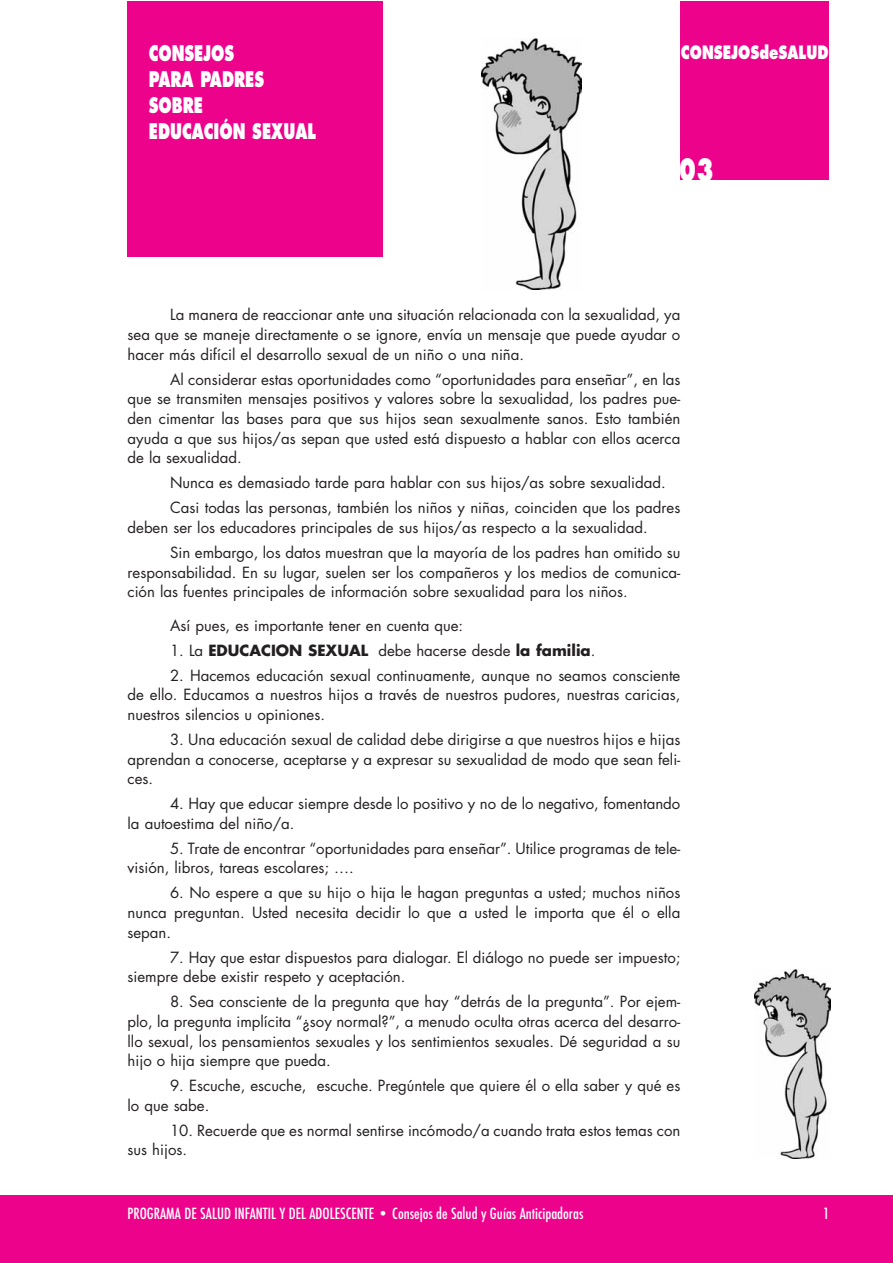
<style>
.page{position:relative;width:893px;height:1263px;background:#fff}
.page>*{position:absolute;margin:0;border:0;box-sizing:border-box;transform-origin:0 0}
.t1{font:800 30px "Futura";color:#fff;scale:.7 1}
.t2{font:800 21px/26px "Futura";color:#fff;scale:.7 1}
.t3{font:800 18px "Futura";color:#fff;scale:.75 1}
.t4{font:15px/19.6px "Futura";color:#231f20}
.t5{font:500 condensed 15px "Futura";color:#fff}
.t6{font:700 15px "Futura";color:#231f20}
.s1{font-weight:400}
</style>
<div class="page">
<div style="left:0;top:1195px;width:892px;height:68px;background:#ed028c"></div>
<div style="left:128px;top:1px;width:255px;height:255px;background:#ed028c"></div>
<div style="left:680px;top:1px;width:149px;height:179px;background:#ed028c"></div>
<img style="left:481px;top:39px;width:101px;height:251px">
<img style="left:754px;top:970px;width:76px;height:188px">
<h2 class="t2" style="left:149px;top:42px;width:240px">CONSEJOS<br>PARA PADRES<br>SOBRE<br>EDUCACIÓN SEXUAL</h2>
<p class="t3" style="left:681px;top:44px;width:198px">CONSEJOSdeSALUD</p>
<h1 class="t1" style="left:679px;top:157px;width:51px">03</h1>
<p class="t4" style="left:128px;top:306px;width:554px;text-align:justify;text-indent:43px">La manera de reaccionar ante una situación relacionada con la sexualidad, ya sea que se maneje directamente o se ignore, envía un mensaje que puede ayudar o hacer más difícil el desarrollo sexual de un niño o una niña.</p>
<p class="t4" style="left:128px;top:371px;width:554px;text-align:justify;text-indent:43px">Al considerar estas oportunidades como “oportunidades para enseñar”, en las que se transmiten mensajes positivos y valores sobre la sexualidad, los padres pue&shy;den cimentar las bases para que sus hijos sean sexualmente sanos. Esto también ayuda a que sus hijos/as sepan que usted está dispuesto a hablar con ellos acerca de la sexualidad.</p>
<p class="t4" style="left:170px;top:472px;width:512px;line-height:24.9px">Nunca es demasiado tarde para hablar con sus hijos/as sobre sexualidad.<br>Casi todas las personas, también los niños y niñas, coinciden que los padres</p>
<p class="t4" style="left:170px;top:516px;width:512px;line-height:24.9px;text-indent:-43px">deben ser los educadores principales de sus hijos/as respecto a la sexualidad.<br>Sin embargo, los datos muestran que la mayoría de los padres han omitido su</p>
<p class="t4" style="left:128px;top:563px;width:554px">responsabilidad. En su lugar, suelen ser los compañeros y los medios de comunica&shy;ción las fuentes principales de información sobre sexualidad para los niños.</p>
<p class="t4" style="left:170px;top:617px;width:295px">Así pues, es importante tener en cuenta que:</p>
<p class="t6" style="left:170px;top:643px;width:427px"><span class="s1">1. La</span> EDUCACION SEXUAL <span class="s1">debe hacerse desde</span> la familia<span class="s1">.</span></p>
<p class="t4" style="left:128px;top:666px;width:554px;text-align:justify;text-indent:43px">2. Hacemos educación sexual continuamente, aunque no seamos consciente de ello. Educamos a nuestros hijos a través de nuestros pudores, nuestras caricias, nuestros silencios u opiniones.</p>
<p class="t4" style="left:128px;top:731px;width:554px;text-align:justify;text-indent:43px">3. Una educación sexual de calidad debe dirigirse a que nuestros hijos e hijas aprendan a conocerse, aceptarse y a expresar su sexualidad de modo que sean feli&shy;ces.</p>
<p class="t4" style="left:128px;top:795px;width:554px;text-indent:43px">4. Hay que educar siempre desde lo positivo y no de lo negativo, fomentando la autoestima del niño/a.</p>
<p class="t4" style="left:128px;top:840px;width:554px;text-indent:43px">5. Trate de encontrar “oportunidades para enseñar”. Utilice programas de tele&shy;visión, libros, tareas escolares; ….</p>
<p class="t4" style="left:128px;top:884px;width:554px;text-align:justify;text-indent:43px">6. No espere a que su hijo o hija le hagan preguntas a usted; muchos niños nunca preguntan. Usted necesita decidir lo que a usted le importa que él o ella sepan.</p>
<p class="t4" style="left:128px;top:948px;width:554px;text-indent:43px">7. Hay que estar dispuestos para dialogar. El diálogo no puede ser impuesto; siempre debe existir respeto y aceptación.</p>
<p class="t4" style="left:128px;top:993px;width:554px;text-align:justify;text-indent:43px">8. Sea consciente de la pregunta que hay “detrás de la pregunta”. Por ejem&shy;plo, la pregunta implícita “¿soy normal?”, a menudo oculta otras acerca del desarro&shy;llo sexual, los pensamientos sexuales y los sentimientos sexuales. Dé seguridad a su hijo o hija siempre que pueda.</p>
<p class="t4" style="left:128px;top:1077px;width:554px;text-indent:43px">9. Escuche, escuche, escuche. Pregúntele que quiere él o ella saber y qué es lo que sabe.</p>
<p class="t4" style="left:128px;top:1122px;width:554px;text-indent:43px">10. Recuerde que es normal sentirse incómodo/a cuando trata estos temas con sus hijos.</p>
<p class="t5" style="left:128px;top:1205px;width:457px">PROGRAMA DE SALUD INFANTIL Y DEL ADOLESCENTE • Consejos de Salud y Guías Anticipadoras</p>
<p class="t5" style="left:823px;top:1205px;width:8px">1</p>
</div>
